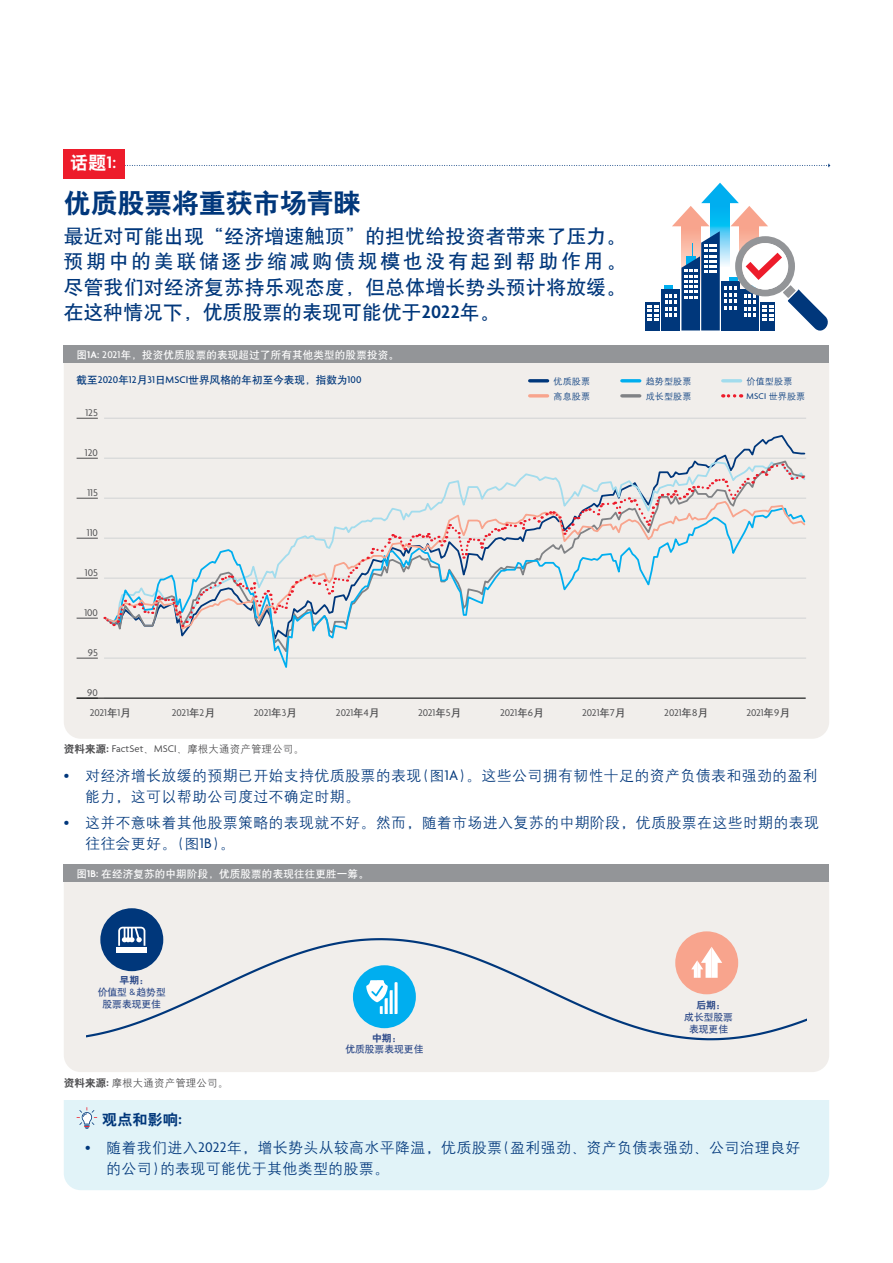
<style>
.page{position:relative;width:893px;height:1263px;background:#fff}
.page>*{position:absolute;margin:0;border:0;box-sizing:border-box;transform-origin:0 0}
.t1{font:27px "H Yb 2 gj";color:#00377b}
.t2{font:19.5px/25.5px "H Yb 1 gj";letter-spacing:.03em;color:#00377b;text-align:justify}
.t3{font:18px "H Yb 2 gj";color:#fff}
.t4{font:15px/21px "H Yg 2 gj";letter-spacing:.02em;color:#00377b}
.t5{font:15px "H Yb 2 gj";letter-spacing:.02em;color:#00377b}
.t6{font:10.5px "Agenda";color:#4d4d4f}
.t7{font:10.5px "H Yb 1 gj";letter-spacing:.02em;color:#fff}
.t8{font:10.5px "H Yg 2 gj";letter-spacing:.01em;color:#4d4d4f}
.t9{font:10.5px "H Yb 1 gj";letter-spacing:.01em;color:#00377b}
.t10{font:9.75px/12px "H Yb 1 gj";color:#2d4a89;text-align:center}
.t11{font:9.75px "H Yb 2 gj";color:#2d4a89}
.t12{font:9px/15px "H Yg 2 gj";letter-spacing:.02em;color:#00377b}
.t13{font:9px "Agenda";color:#00377b}
.s1{font-family:"Agenda";font-weight:600}
.s2{font-family:"Agenda";font-weight:500}
.s3{font-family:"H Yg 2 gj"}
.s4{font-family:"H Yb 1 gj"}
.s5{font-family:"H Yb 2 gj"}
.s6{font-family:"Agenda";font-weight:700}
.s7{font-family:"Agenda"}
</style>
<div class="page">
<div style="left:64px;top:363px;width:765px;height:376px;background:#f1eeeb"></div>
<div style="left:64px;top:882px;width:765px;height:190px;background:#f1eeeb"></div>
<svg style="left:125px;top:164px;width:705px;height:3px"></svg>
<div style="left:64px;top:1100px;width:765px;height:90px;background:#e1f3f8"></div>
<div style="left:64px;top:149px;width:61px;height:30px;background:#ed1c2b"></div>
<svg style="left:77px;top:1107px;width:20px;height:22px"></svg>
<div style="left:86px;top:937px;width:721px;height:104px;background:#f1eeeb"></div>
<hr style="left:104px;top:418px;width:702px;height:1px;background:#d1d3d4">
<svg style="left:77px;top:418px;width:21px;height:1px"></svg>
<svg style="left:77px;top:458px;width:21px;height:1px"></svg>
<svg style="left:77px;top:498px;width:21px;height:1px"></svg>
<svg style="left:77px;top:538px;width:21px;height:1px"></svg>
<svg style="left:77px;top:578px;width:21px;height:1px"></svg>
<svg style="left:77px;top:618px;width:21px;height:1px"></svg>
<svg style="left:77px;top:658px;width:21px;height:1px"></svg>
<div style="left:64px;top:346px;width:765px;height:17px;background:#939598"></div>
<div style="left:64px;top:865px;width:765px;height:17px;background:#939598"></div>
<hr style="left:77px;top:698px;width:729px;height:1px;background:#000">
<div style="left:100px;top:908px;width:63px;height:63px;background:#00377b;border-radius:50%"></div>
<div style="left:353px;top:965px;width:63px;height:63px;background:#00aeef;border-radius:50%"></div>
<div style="left:675px;top:931px;width:63px;height:63px;background:#f8a48d;border-radius:50%"></div>
<svg style="left:104px;top:434px;width:702px;height:25px;background:#eceae8"></svg>
<div style="left:104px;top:459px;width:702px;height:41px;background:#f1eeeb"></div>
<div style="left:104px;top:631px;width:703px;height:44px;background:#f1eeeb"></div>
<div style="left:104px;top:500px;width:703px;height:131px;background:#f1eeeb"></div>
<svg style="left:104px;top:463px;width:699px;height:164px;background:#e4e3e3"></svg>
<svg style="left:366px;top:980px;width:32px;height:34px"></svg>
<svg style="left:691px;top:947px;width:31px;height:31px"></svg>
<svg style="left:118px;top:927px;width:27px;height:19px"></svg>
<div style="left:116px;top:947px;width:31px;height:6px;background:#fff"></div>
<hr style="left:723px;top:379px;width:18px;height:3px;background:#a2dced">
<hr style="left:622px;top:379px;width:18px;height:3px;background:#00aeef">
<hr style="left:622px;top:394px;width:18px;height:3px;background:#808285">
<svg style="left:723px;top:394px;width:12px;height:3px"></svg>
<hr style="left:530px;top:379px;width:18px;height:3px;background:#00377b">
<hr style="left:530px;top:394px;width:18px;height:3px;background:#f8a48d">
<div style="left:664px;top:285px;width:9px;height:5px;background:#00aeef"></div>
<div style="left:662px;top:289px;width:18px;height:41px;background:#00377b"></div>
<div style="left:645px;top:302px;width:15px;height:28px;background:#00377b"></div>
<svg style="left:648px;top:305px;width:10px;height:16px"></svg>
<svg style="left:665px;top:183px;width:163px;height:148px"></svg>
<p class="t3" style="left:70px;top:154px;width:48px">话题<span class="s1">1:</span></p>
<h1 class="t1" style="left:64px;top:189px;width:298px">优质股票将重获市场青睐</h1>
<h2 class="t2" style="left:64px;top:223px;width:564px">最近对可能出现“经济增速触顶”的担忧给投资者带来了压力。预期中的美联储逐步缩减购债规模也没有起到帮助作用。尽管我们对经济复苏持乐观态度，但总体增长势头预计将放缓。在这种情况下，优质股票的表现可能优于<span class="s1">2022</span>年。</h2>
<p class="t7" style="left:77px;top:349px;width:324px">图<span class="s1">1A:</span> <span class="s2">2021</span>年，投资优质股票的表现超过了所有其他类型的股票投资。</p>
<p class="t9" style="left:77px;top:374px;width:286px">截至<span class="s2">2020</span>年<span class="s2">12</span>月<span class="s2">31</span>日<span class="s2">MSCI</span>世界风格的年初至今表现，指数为<span class="s2">100</span></p>
<p class="t6" style="left:86px;top:407px;width:14px">125</p>
<p class="t6" style="left:85px;top:447px;width:14px">120</p>
<p class="t6" style="left:88px;top:487px;width:12px">115</p>
<p class="t6" style="left:87px;top:527px;width:12px">110</p>
<p class="t6" style="left:85px;top:567px;width:14px">105</p>
<p class="t6" style="left:84px;top:607px;width:15px">100</p>
<p class="t6" style="left:88px;top:647px;width:11px">95</p>
<p class="t6" style="left:87px;top:687px;width:12px">90</p>
<p class="t12" style="left:553px;top:374px;width:38px">优质股票高息股票</p>
<p class="t12" style="left:646px;top:374px;width:47px">趋势型股票</p>
<p class="t12" style="left:747px;top:374px;width:47px">价值型股票</p>
<p class="t12" style="left:646px;top:389px;width:47px">成长型股票</p>
<p class="t13" style="left:747px;top:391px;width:60px">MSCI <span class="s3">世界股票</span></p>
<p class="t6" style="left:90px;top:707px;width:43px">2021<span class="s4">年</span>1<span class="s4">月</span></p>
<p class="t6" style="left:172px;top:707px;width:45px">2021<span class="s4">年</span>2<span class="s4">月</span></p>
<p class="t6" style="left:254px;top:707px;width:44px">2021<span class="s4">年</span>3<span class="s4">月</span></p>
<p class="t6" style="left:336px;top:707px;width:45px">2021<span class="s4">年</span>4<span class="s4">月</span></p>
<p class="t6" style="left:418px;top:707px;width:45px">2021<span class="s4">年</span>5<span class="s4">月</span></p>
<p class="t6" style="left:500px;top:707px;width:45px">2021<span class="s4">年</span>6<span class="s4">月</span></p>
<p class="t6" style="left:582px;top:707px;width:45px">2021<span class="s4">年</span>7<span class="s4">月</span></p>
<p class="t6" style="left:664px;top:707px;width:45px">2021<span class="s4">年</span>8<span class="s4">月</span></p>
<p class="t6" style="left:746px;top:707px;width:45px">2021<span class="s4">年</span>9<span class="s4">月</span></p>
<p class="t8" style="left:64px;top:743px;width:242px"><span class="s5">资料来源</span><span class="s6">:</span> <span class="s7">FactSet</span>、<span class="s7">MSCI</span>、摩根大通资产管理公司。</p>
<p class="t4" style="left:85px;top:765px;width:734px;text-indent:-21px"><span class="s7">•</span> 对经济增长放缓的预期已开始支持优质股票的表现(图<span class="s7">1A</span>)。这些公司拥有韧性十足的资产负债表和强劲的盈利能力<span class="s4">，</span>这可以帮助公司度过不确定时期。</p>
<p class="t4" style="left:85px;top:812px;width:736px;text-indent:-21px"><span class="s7">•</span> 这并不意味着其他股票策略的表现就不好。然而<span class="s4">，</span>随着市场进入复苏的中期阶段<span class="s4">，</span>优质股票在这些时期的表现往往会更好。(图<span class="s7">1B</span>)。</p>
<p class="t7" style="left:77px;top:868px;width:294px">图<span class="s1">1B:</span> 在经济复苏的中期阶段，优质股票的表现往往更胜一筹。</p>
<p class="t11" style="left:120px;top:975px;width:26px">早期:</p>
<p class="t10" style="left:98px;top:986px;width:69px">价值型 <span class="s7">&amp;</span>趋势型股票表现更佳</p>
<p class="t8" style="left:64px;top:1078px;width:166px"><span class="s5">资料来源</span><span class="s6">:</span> 摩根大通资产管理公司。</p>
<p class="t5" style="left:102px;top:1111px;width:81px">观点和影响<span class="s6">:</span></p>
<p class="t11" style="left:372px;top:1033px;width:26px">中期:</p>
<p class="t10" style="left:345px;top:1042px;width:79px">优质股票表现更佳</p>
<p class="t11" style="left:696px;top:1000px;width:26px">后期:</p>
<p class="t10" style="left:684px;top:1011px;width:50px">成长型股票表现更佳</p>
<p class="t4" style="left:106px;top:1137px;width:696px;text-indent:-21px"><span class="s7">•</span> 随着我们进入<span class="s7">2022</span>年<span class="s4">，</span>增长势头从较高水平降温<span class="s4">，</span>优质股票(盈利强劲、资产负债表强劲、公司治理良好的公司)的表现可能优于其他类型的股票。</p>
</div>
